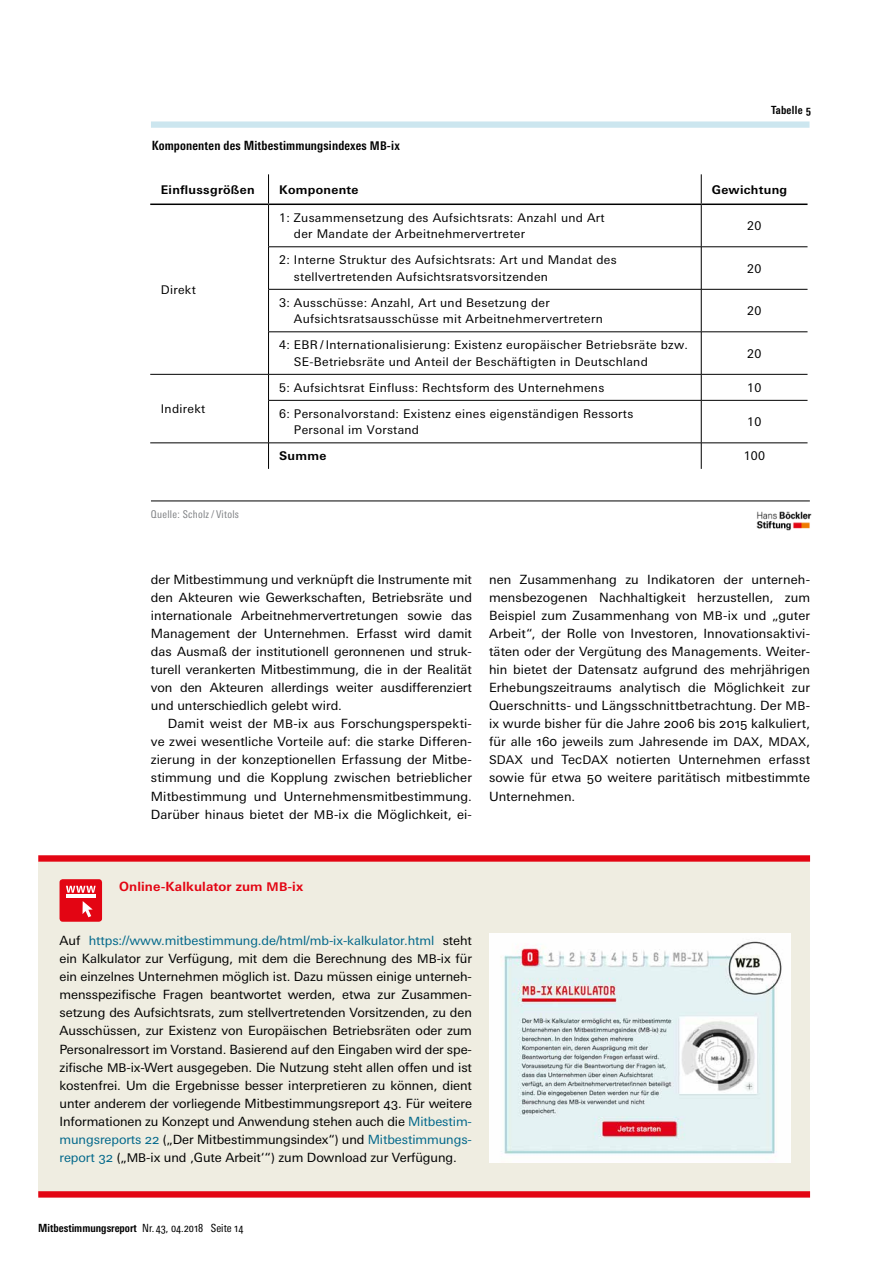
<style>
.page{position:relative;width:893px;height:1263px;background:#fff}
.page>*{position:absolute;margin:0;border:0;box-sizing:border-box;transform-origin:0 0}
.Grundtext{font:12.75px/18px "Univers Next Pro";letter-spacing:.005em;color:#000;text-align:justify}
.Grundtext_o_E{font:12.75px/18px "Univers Next Pro";letter-spacing:-.005em;color:#000;text-align:justify}
.Untertitel___AT{font:700 condensed 12.75px "Univers Next Pro";letter-spacing:.01em;color:#000}
.Ü2nn_Unterüberschrif{font:700 12.75px "Univers Next Pro";letter-spacing:.01em;color:#e30513}
.Tabelle_Inhalt_Reg{font:12px/16.5px "Univers Next Pro";letter-spacing:.025em;color:#000}
.Tabelle_Inhalt_Reg-2{font:700 12px "Univers Next Pro";letter-spacing:.025em;color:#000}
.t1{font:700 condensed 11.25px "Univers Next Pro";color:#000}
.t2{font:700 condensed 11.25px "Univers Next Pro";letter-spacing:.025em;color:#000}
.t3{font:condensed 10.65px "Univers Next Pro";letter-spacing:.025em;color:#808285}
.s1{font-size:12px}
.s2{color:#00678a}
.s3{font-weight:400}
</style>
<div class="page">
<div style="left:38px;top:861px;width:772px;height:335px;background:#efede1"></div>
<hr style="left:268px;top:174px;width:1px;height:30px;background:#000">
<hr style="left:701px;top:174px;width:1px;height:30px;background:#000">
<hr style="left:268px;top:205px;width:1px;height:42px;background:#000">
<hr style="left:701px;top:205px;width:1px;height:42px;background:#000">
<hr style="left:268px;top:247px;width:433px;height:1px;background:#000">
<hr style="left:268px;top:247px;width:1px;height:42px;background:#000">
<hr style="left:701px;top:247px;width:106px;height:1px;background:#000">
<hr style="left:701px;top:247px;width:1px;height:42px;background:#000">
<hr style="left:268px;top:289px;width:433px;height:1px;background:#000">
<hr style="left:268px;top:289px;width:1px;height:43px;background:#000">
<hr style="left:701px;top:289px;width:106px;height:1px;background:#000">
<hr style="left:701px;top:289px;width:1px;height:43px;background:#000">
<hr style="left:268px;top:332px;width:433px;height:1px;background:#000">
<hr style="left:268px;top:332px;width:1px;height:42px;background:#000">
<hr style="left:701px;top:332px;width:106px;height:1px;background:#000">
<hr style="left:701px;top:332px;width:1px;height:42px;background:#000">
<hr style="left:150px;top:374px;width:119px;height:1px;background:#000">
<hr style="left:269px;top:374px;width:432px;height:1px;background:#000">
<svg style="left:268px;top:375px;width:1px;height:25px"></svg>
<hr style="left:701px;top:374px;width:106px;height:1px;background:#000">
<svg style="left:701px;top:375px;width:1px;height:25px"></svg>
<hr style="left:268px;top:400px;width:433px;height:1px;background:#000">
<hr style="left:268px;top:401px;width:1px;height:42px;background:#000">
<hr style="left:701px;top:400px;width:106px;height:1px;background:#000">
<hr style="left:701px;top:401px;width:1px;height:42px;background:#000">
<hr style="left:150px;top:443px;width:119px;height:1px;background:#000">
<hr style="left:269px;top:443px;width:432px;height:1px;background:#000">
<svg style="left:268px;top:443px;width:1px;height:26px"></svg>
<hr style="left:701px;top:443px;width:106px;height:1px;background:#000">
<svg style="left:701px;top:443px;width:1px;height:26px"></svg>
<hr style="left:150px;top:204px;width:119px;height:1px;background:#000">
<hr style="left:269px;top:204px;width:432px;height:1px;background:#000">
<hr style="left:701px;top:204px;width:106px;height:1px;background:#000">
<div style="left:151px;top:121px;width:658px;height:7px;background:#cce6ef"></div>
<hr style="left:151px;top:501px;width:659px;height:1px;background:#000">
<img style="left:757px;top:511px;width:54px;height:19px">
<img style="left:489px;top:934px;width:302px;height:228px">
<div style="left:38px;top:855px;width:772px;height:7px;background:#e30513"></div>
<div style="left:38px;top:1191px;width:772px;height:6px;background:#e30513"></div>
<div style="left:60px;top:879px;width:42px;height:43px;background:#e30513;border-radius:3px"></div>
<svg style="left:66px;top:886px;width:30px;height:7px"></svg>
<hr style="left:66px;top:894px;width:30px;height:4px;background:#fff">
<svg style="left:83px;top:901px;width:10px;height:16px"></svg>
<p class="Untertitel___AT" style="left:152px;top:138px;width:250px">Komponenten des Mitbestimmungsindexes <span class="s1">MB</span>-ix</p>
<p class="t2" style="left:771px;top:103px;width:42px">Tabelle 5</p>
<p class="Tabelle_Inhalt_Reg-2" style="left:161px;top:182px;width:95px">Einflussgrößen</p>
<p class="Tabelle_Inhalt_Reg-2" style="left:279px;top:182px;width:81px">Komponente</p>
<p class="Tabelle_Inhalt_Reg-2" style="left:712px;top:182px;width:77px">Gewichtung</p>
<p class="Tabelle_Inhalt_Reg" style="left:161px;top:281px;width:37px">Direkt</p>
<p class="Tabelle_Inhalt_Reg" style="left:161px;top:401px;width:46px">Indirekt</p>
<p class="t3" style="left:151px;top:508px;width:90px">Quelle: Scholz / Vitols</p>
<p class="Tabelle_Inhalt_Reg" style="left:294px;top:209px;width:312px;text-indent:-15px">1: Zusammensetzung des Aufsichtsrats: Anzahl und Art der Mandate der Arbeitnehmervertreter</p>
<p class="Tabelle_Inhalt_Reg" style="left:747px;top:218px;width:16px">20</p>
<p class="Tabelle_Inhalt_Reg" style="left:294px;top:252px;width:324px;text-indent:-15px">2: Interne Struktur des Aufsichtsrats: Art und Mandat des stellvertretenden Aufsichtsratsvorsitzenden</p>
<p class="Tabelle_Inhalt_Reg" style="left:747px;top:260px;width:16px">20</p>
<p class="Tabelle_Inhalt_Reg" style="left:294px;top:294px;width:310px;text-indent:-15px">3: Ausschüsse: Anzahl, Art und Besetzung der<br>Aufsichtsratsausschüsse mit Arbeitnehmervertretern</p>
<p class="Tabelle_Inhalt_Reg" style="left:747px;top:303px;width:16px">20</p>
<p class="Tabelle_Inhalt_Reg" style="left:294px;top:337px;width:396px;text-indent:-15px">4: EBR / Internationalisierung: Existenz europäischer Betriebsräte bzw.<br>SE-Betriebsräte und Anteil der Beschäftigten in Deutschland</p>
<p class="Tabelle_Inhalt_Reg" style="left:747px;top:345px;width:16px">20</p>
<p class="Tabelle_Inhalt_Reg" style="left:279px;top:379px;width:327px">5: Aufsichtsrat Einfluss: Rechtsform des Unternehmens</p>
<p class="Tabelle_Inhalt_Reg" style="left:747px;top:379px;width:16px">10</p>
<p class="Tabelle_Inhalt_Reg" style="left:294px;top:405px;width:341px;text-indent:-15px">6: Personalvorstand: Existenz eines eigenständigen Ressorts<br>Personal im Vorstand</p>
<p class="Tabelle_Inhalt_Reg" style="left:747px;top:414px;width:16px">10</p>
<p class="Tabelle_Inhalt_Reg-2" style="left:279px;top:449px;width:49px">Summe</p>
<p class="Tabelle_Inhalt_Reg" style="left:744px;top:448px;width:23px">100</p>
<p class="Grundtext" style="left:151px;top:570px;width:323px">der Mitbestimmung und verknüpft die Instrumente mit den Akteuren wie Gewerkschaften, Betriebsräte und internationale Arbeitnehmervertretungen sowie das Management der Unternehmen. Erfasst wird damit das Ausmaß der institutionell geronnenen und struk&shy;turell verankerten Mitbestimmung, die in der Realität von den Akteuren allerdings weiter ausdifferenziert und unterschiedlich gelebt wird.</p>
<p class="Grundtext" style="left:151px;top:715px;width:323px;text-indent:17px">Damit weist der <span class="s1">MB</span>-ix aus Forschungsperspekti&shy;ve zwei wesentliche Vorteile auf: die starke Differen&shy;zierung in der konzeptionellen Erfassung der Mitbe&shy;stimmung und die Kopplung zwischen betrieblicher Mitbestimmung und Unternehmensmitbestimmung.<br>Darüber hinaus bietet der <span class="s1">MB</span>-ix die Möglichkeit, ei-</p>
<p class="Grundtext" style="left:489px;top:570px;width:323px">nen Zusammenhang zu Indikatoren der unterneh&shy;mensbezogenen Nachhaltigkeit herzustellen, zum Beispiel zum Zusammenhang von <span class="s1">MB</span>-ix und „guter Arbeit“, der Rolle von Investoren, Innovationsaktivi&shy;täten oder der Vergütung des Managements. Weiter&shy;hin bietet der Datensatz aufgrund des mehrjährigen Erhebungszeitraums analytisch die Möglichkeit zur Querschnitts- und Längsschnittbetrachtung. Der <span class="s1">MB&shy;</span>ix wurde bisher für die Jahre 2006 bis 2015 kalkuliert, für alle 160 jeweils zum Jahresende im <span class="s1">DAX</span>, <span class="s1">MDAX</span>, <span class="s1">SDAX</span> und Tec<span class="s1">DAX</span> notierten Unternehmen erfasst sowie für etwa 50 weitere paritätisch mitbestimmte Unternehmen.</p>
<p class="Ü2nn_Unterüberschrif" style="left:119px;top:879px;width:186px">Online-Kalkulator zum <span class="s1">MB</span>-ix</p>
<p class="Grundtext_o_E" style="left:60px;top:931px;width:414px">Auf <span class="s2">https://www.mitbestimmung.de/html/mb-ix-kalkulator.html</span> steht ein Kalkulator zur Verfügung, mit dem die Berechnung des <span class="s1">MB</span>-ix für ein einzelnes Unternehmen möglich ist. Dazu müssen einige unterneh&shy;mensspezifische Fragen beantwortet werden, etwa zur Zusammen&shy;setzung des Aufsichtsrats, zum stellvertretenden Vorsitzenden, zu den Ausschüssen, zur Existenz von Europäischen Betriebsräten oder zum Personalressort im Vorstand. Basierend auf den Eingaben wird der spe&shy;zifische <span class="s1">MB</span>-ix-Wert ausgegeben. Die Nutzung steht allen offen und ist kostenfrei. Um die Ergebnisse besser interpretieren zu können, dient unter anderem der vorliegende Mitbestimmungsreport 43. Für weitere Informationen zu Konzept und Anwendung stehen auch die <span class="s2">Mitbestim&shy;mungsreports 22</span> („Der Mitbestimmungsindex“) und <span class="s2">Mitbestimmungs&shy;report 32</span> („<span class="s1">MB</span>-ix und ‚Gute Arbeit‘“) zum Download zur Verfügung.</p>
<p class="t1" style="left:38px;top:1221px;width:207px">Mitbestimmungsreport <span class="s3">Nr. 43, 04.2018 Seite 14</span></p>
</div>
